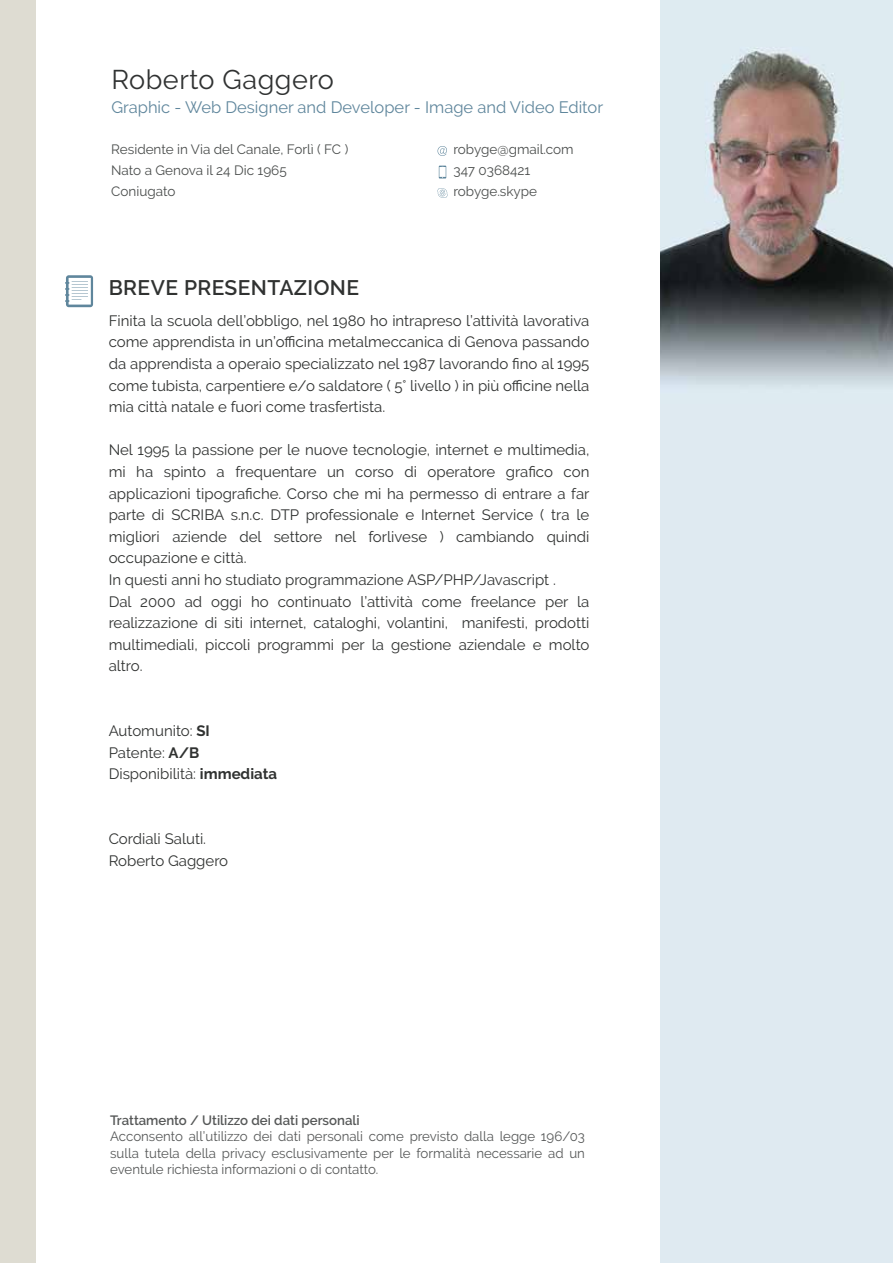
<style>
.page{position:relative;width:893px;height:1263px;background:#fff}
.page>*{position:absolute;margin:0;border:0;box-sizing:border-box;transform-origin:0 0}
.t1{font:27px "Raleway";letter-spacing:.02em;color:#303232}
.t2{font:600 21px "Raleway";letter-spacing:.02em;color:#303231}
.t3{font:16.5px "Raleway";color:#5f869c}
.t4{font:15px/21.6px "Raleway";color:#303231}
.t5{font:13.5px/16.2px "Raleway";color:#565858;text-align:justify}
.t6{font:13.5px/21px "Raleway";color:#4a4d4c}
.t7{font:600 13.5px "Raleway";color:#565858}
.s1{font-weight:700}
</style>
<div class="page">
<div style="left:661px;top:0;width:232px;height:1262px;background:#dfeaf1"></div>
<div style="left:0;top:0;width:35px;height:1262px;background:#dedcd2"></div>
<img style="left:661px;top:48px;width:232px;height:337px">
<svg style="left:65px;top:275px;width:28px;height:32px"></svg>
<svg style="left:438px;top:188px;width:9px;height:10px"></svg>
<svg style="left:438px;top:146px;width:9px;height:10px"></svg>
<svg style="left:439px;top:166px;width:7px;height:12px"></svg>
<h1 class="t1" style="left:111px;top:64px;width:224px">Roberto Gaggero</h1>
<p class="t3" style="left:111px;top:98px;width:493px">Graphic - Web Designer and Developer - Image and Video Editor</p>
<p class="t6" style="left:111px;top:139px;width:238px">Residente in Via del Canale, Forlì ( FC )<br>Nato a Genova il 24 Dic 1965<br>Coniugato</p>
<p class="t6" style="left:453px;top:139px;width:122px">robyge@gmail.com<br>347 0368421 robyge.skype</p>
<h2 class="t2" style="left:109px;top:276px;width:252px">BREVE PRESENTAZIONE</h2>
<p class="t4" style="left:109px;top:310px;width:482px;text-align:justify">Finita la scuola dell’obbligo, nel 1980 ho intrapreso l’attività lavorativa come apprendista in un’officina metalmeccanica di Genova passando da apprendista a operaio specializzato nel 1987 lavorando fino al 1995 come tubista, carpentiere e/o saldatore ( 5° livello ) in più officine nella mia città natale e fuori come trasfertista.</p>
<p class="t4" style="left:109px;top:439px;width:482px">Nel 1995 la passione per le nuove tecnologie, internet e multimedia, mi ha spinto a frequentare un corso di operatore grafico con applicazioni tipografiche. Corso che mi ha permesso di entrare a far parte di SCRIBA s.n.c. DTP professionale e Internet Service ( tra le migliori aziende del settore nel forlivese ) cambiando quindi occupazione e città.<br>In questi anni ho studiato programmazione ASP/PHP/Javascript .<br>Dal 2000 ad oggi ho continuato l’attività come freelance per la realizzazione di siti internet, cataloghi, volantini, manifesti, prodotti multimediali, piccoli programmi per la gestione aziendale e molto altro.</p>
<p class="t4" style="left:109px;top:720px;width:170px">Automunito: <span class="s1">SI<br></span>Patente: <span class="s1">A/B<br></span>Disponibilità: <span class="s1">immediata</span></p>
<p class="t4" style="left:109px;top:828px;width:121px">Cordiali Saluti.<br>Roberto Gaggero</p>
<p class="t7" style="left:110px;top:1113px;width:251px">Trattamento / Utilizzo dei dati personali</p>
<p class="t5" style="left:110px;top:1128px;width:476px">Acconsento all’utilizzo dei dati personali come previsto dalla legge 196/03 sulla tutela della privacy esclusivamente per le formalità necessarie ad un eventule richiesta informazioni o di contatto.</p>
</div>
